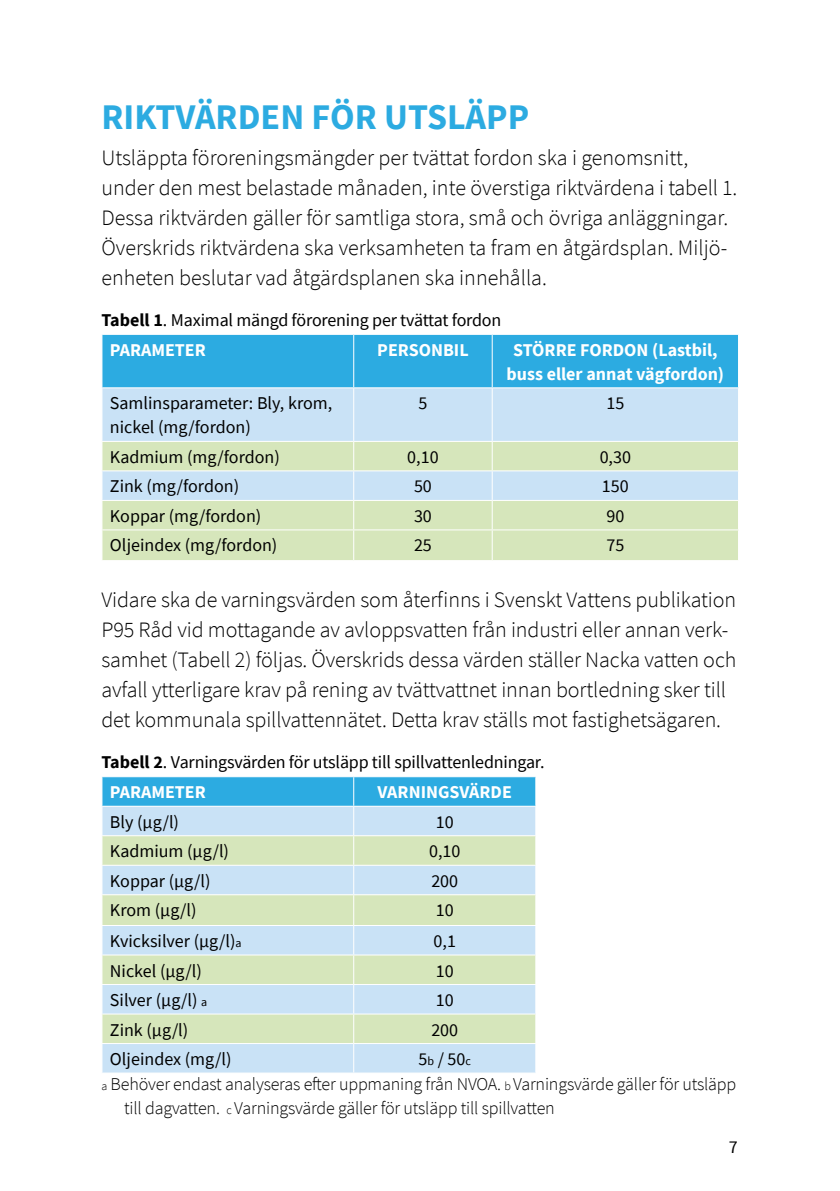
<style>
.page{position:relative;width:840px;height:1191px;background:#fff}
.page>*{position:absolute;margin:0;border:0;box-sizing:border-box;transform-origin:0 0}
.t1{font:700 36px "Source Sans Pro";color:#2cabe1}
.t2{font:300 22px/30px "Source Sans Pro";letter-spacing:-.005em;color:#000}
.t3{font:18px/30px "Source Sans Pro";color:#000}
.t4{font:300 18px "Source Sans Pro";letter-spacing:-.01em;color:#000}
.t5{font:700 18px/24px "Source Sans Pro";color:#fff;text-align:center}
.s1{font-weight:700}
.s2{font-weight:700;color:#fff}
.s3{font-size:12px}
</style>
<div class="page">
<div style="left:102px;top:335px;width:635px;height:52px;background:#2cabe1"></div>
<div style="left:102px;top:388px;width:635px;height:53px;background:#c9e2f6"></div>
<svg style="left:102px;top:442px;width:635px;height:118px;background:#d3e5ca"></svg>
<hr style="left:353px;top:335px;width:1px;height:52px;background:#fff">
<hr style="left:491px;top:335px;width:1px;height:52px;background:#fff">
<hr style="left:353px;top:388px;width:1px;height:53px;background:#fff">
<hr style="left:491px;top:388px;width:1px;height:53px;background:#fff">
<hr style="left:101px;top:470px;width:252px;height:1px;background:#fff">
<hr style="left:353px;top:470px;width:139px;height:1px;background:#fff">
<hr style="left:492px;top:470px;width:246px;height:1px;background:#fff">
<hr style="left:101px;top:500px;width:252px;height:1px;background:#fff">
<hr style="left:353px;top:500px;width:139px;height:1px;background:#fff">
<svg style="left:353px;top:442px;width:1px;height:87px"></svg>
<hr style="left:492px;top:500px;width:246px;height:1px;background:#fff">
<svg style="left:491px;top:442px;width:1px;height:87px"></svg>
<svg style="left:737px;top:442px;width:1px;height:87px"></svg>
<hr style="left:101px;top:529px;width:252px;height:1px;background:#fff">
<hr style="left:353px;top:529px;width:139px;height:1px;background:#fff">
<hr style="left:353px;top:530px;width:1px;height:30px;background:#fff">
<hr style="left:492px;top:529px;width:246px;height:1px;background:#fff">
<hr style="left:491px;top:530px;width:1px;height:30px;background:#fff">
<div style="left:102px;top:1044px;width:433px;height:28px;background:#c9e2f6"></div>
<svg style="left:102px;top:895px;width:433px;height:148px;background:#d1e4d2"></svg>
<svg style="left:102px;top:776px;width:434px;height:118px;background:#a8d6e2"></svg>
<hr style="left:353px;top:895px;width:1px;height:30px;background:#fff">
<hr style="left:101px;top:925px;width:252px;height:1px;background:#fff">
<hr style="left:353px;top:925px;width:183px;height:1px;background:#fff">
<hr style="left:101px;top:954px;width:252px;height:1px;background:#fff">
<hr style="left:353px;top:954px;width:183px;height:1px;background:#fff">
<hr style="left:101px;top:984px;width:252px;height:1px;background:#fff">
<hr style="left:353px;top:984px;width:183px;height:1px;background:#fff">
<hr style="left:101px;top:1013px;width:252px;height:1px;background:#fff">
<hr style="left:353px;top:1013px;width:183px;height:1px;background:#fff">
<svg style="left:353px;top:926px;width:1px;height:146px"></svg>
<svg style="left:535px;top:926px;width:1px;height:146px"></svg>
<h1 class="t1" style="left:101px;top:93px;width:429px">RIKTVÄRDEN FÖR UTSLÄPP</h1>
<p class="t2" style="left:101px;top:142px;width:637px">Utsläppta föroreningsmängder per tvättat fordon ska i genomsnitt, under den mest belastade månaden, inte överstiga riktvärdena i tabell 1.<br>Dessa riktvärden gäller för samtliga stora, små och övriga anläggningar.<br>Överskrids riktvärdena ska verksamheten ta fram en åtgärdsplan. Miljö&shy;enheten beslutar vad åtgärdsplanen ska innehålla.</p>
<p class="t3" style="left:110px;top:305px;width:393px;text-indent:-8px"><span class="s1">Tabell 1</span>. Maximal mängd förorening per tvättat fordon<br><span class="s2">PARAMETER</span></p>
<p class="t5" style="left:377px;top:337px;width:93px">PERSONBIL</p>
<p class="t5" style="left:506px;top:337px;width:219px">STÖRRE FORDON (Lastbil, buss eller annat vägfordon)</p>
<p class="t3" style="left:110px;top:391px;width:224px;line-height:24px">Samlinsparameter: Bly, krom, nickel (mg/fordon)</p>
<p class="t3" style="left:418px;top:388px;width:10px">5</p>
<p class="t3" style="left:606px;top:388px;width:19px">15</p>
<p class="t3" style="left:110px;top:442px;width:171px">Kadmium (mg/fordon)</p>
<p class="t3" style="left:407px;top:442px;width:33px">0,10</p>
<p class="t3" style="left:599px;top:442px;width:33px">0,30</p>
<p class="t3" style="left:110px;top:471px;width:131px">Zink (mg/fordon)</p>
<p class="t3" style="left:414px;top:471px;width:19px">50</p>
<p class="t3" style="left:601px;top:471px;width:28px">150</p>
<p class="t3" style="left:110px;top:501px;width:153px">Koppar (mg/fordon)</p>
<p class="t3" style="left:414px;top:501px;width:19px">30</p>
<p class="t3" style="left:606px;top:501px;width:19px">90</p>
<p class="t3" style="left:110px;top:530px;width:169px">Oljeindex (mg/fordon)</p>
<p class="t3" style="left:414px;top:530px;width:19px">25</p>
<p class="t3" style="left:606px;top:530px;width:19px">75</p>
<p class="t2" style="left:101px;top:585px;width:636px">Vidare ska de varningsvärden som återfinns i Svenskt Vattens publikation P95 Råd vid mottagande av avloppsvatten från industri eller annan verk&shy;samhet (Tabell 2) följas. Överskrids dessa värden ställer Nacka vatten och avfall ytterligare krav på rening av tvättvattnet innan bortledning sker till det kommunala spillvattennätet. Detta krav ställs mot fastighetsägaren.</p>
<p class="t3" style="left:110px;top:747px;width:436px;text-indent:-8px"><span class="s1">Tabell 2</span>. Varningsvärden för utsläpp till spillvattenledningar.<br><span class="s2">PARAMETER</span></p>
<p class="t5" style="left:377px;top:780px;width:136px">VARNINGSVÄRDE</p>
<p class="t3" style="left:110px;top:806px;width:71px">Bly (µg/l)</p>
<p class="t3" style="left:435px;top:806px;width:19px">10</p>
<p class="t3" style="left:110px;top:836px;width:120px">Kadmium (µg/l)</p>
<p class="t3" style="left:429px;top:836px;width:33px">0,10</p>
<p class="t3" style="left:110px;top:865px;width:102px">Koppar (µg/l)</p>
<p class="t3" style="left:431px;top:865px;width:28px">200</p>
<p class="t3" style="left:110px;top:895px;width:88px">Krom (µg/l)</p>
<p class="t3" style="left:435px;top:895px;width:19px">10</p>
<p class="t3" style="left:110px;top:926px;width:133px">Kvicksilver (µg/l)<span class="s3">a</span></p>
<p class="t3" style="left:433px;top:926px;width:24px">0,1</p>
<p class="t3" style="left:110px;top:955px;width:93px">Nickel (µg/l)</p>
<p class="t3" style="left:435px;top:955px;width:19px">10</p>
<p class="t3" style="left:110px;top:985px;width:99px">Silver (µg/l) <span class="s3">a</span></p>
<p class="t3" style="left:435px;top:985px;width:19px">10</p>
<p class="t3" style="left:110px;top:1014px;width:80px">Zink (µg/l)</p>
<p class="t3" style="left:431px;top:1014px;width:28px">200</p>
<p class="t3" style="left:110px;top:1044px;width:123px">Oljeindex (mg/l)</p>
<p class="t3" style="left:418px;top:1044px;width:54px">5<span class="s3">b</span> / 50<span class="s3">c</span></p>
<p class="t4" style="left:101px;top:1072px;width:636px"><span class="s3">a</span> Behöver endast analyseras efter uppmaning från NVOA. <span class="s3">b</span> Varningsvärde gäller för utsläpp</p>
<p class="t4" style="left:124px;top:1096px;width:432px">till dagvatten. <span class="s3">c</span> Varningsvärde gäller för utsläpp till spillvatten</p>
<p class="t3" style="left:728px;top:1132px;width:10px">7</p>
</div>
